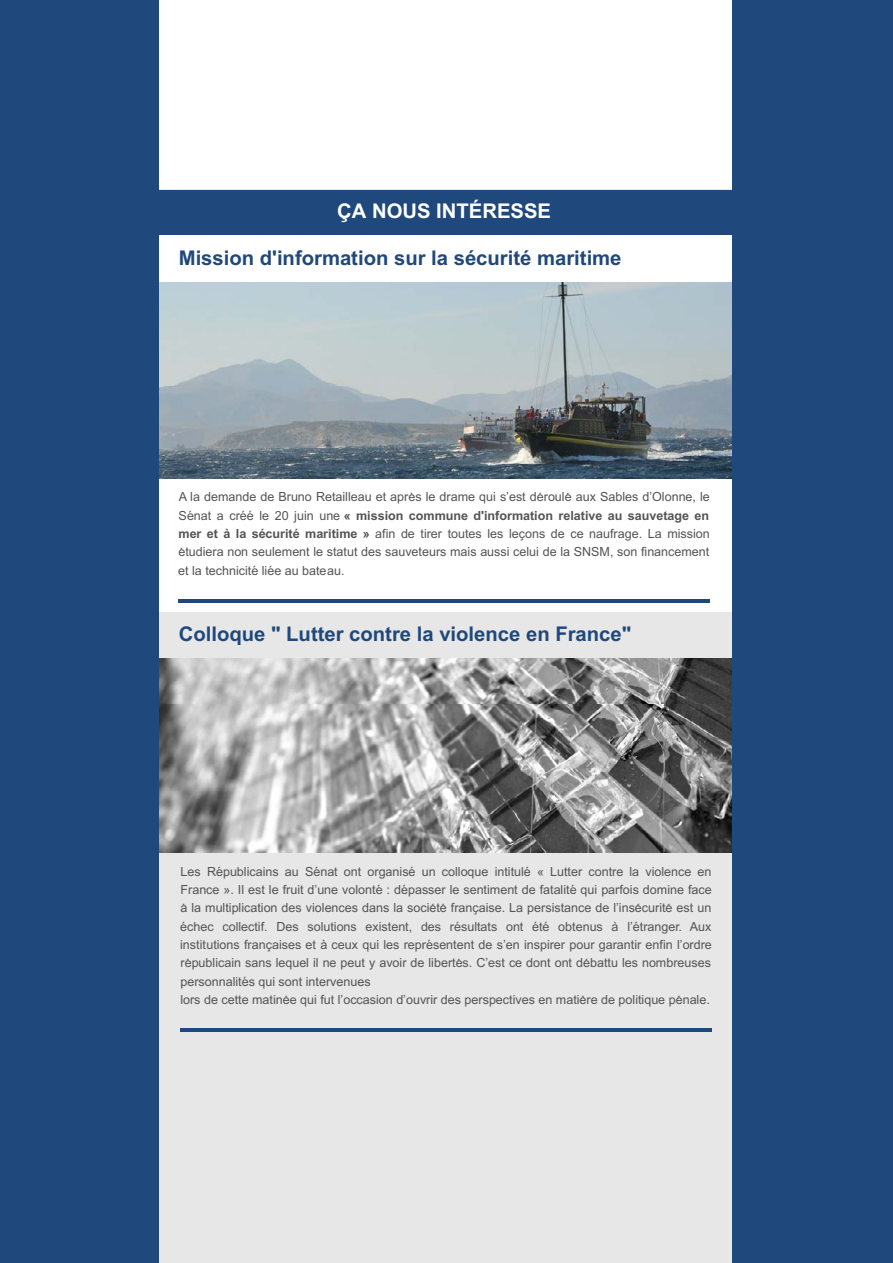
<style>
.page{position:relative;width:893px;height:1263px;background:#fff}
.page>*{position:absolute;margin:0;border:0;box-sizing:border-box;transform-origin:0 0}
.t1{font:700 20.25px "Arial";color:#1f487c}
.t2{font:700 20.25px "Arial";color:#fff}
.t3{font:12.6px/18.3px "Arial";color:#545454}
.s1{font-weight:700}
.s2{font-family:"DejaVu Sans"}
</style>
<div class="page">
<div style="left:120px;top:204px;width:628px;height:1059px;background:#e7e7e7"></div>
<hr style="left:181px;top:1028px;width:531px;height:4px;background:#1f487c">
<img style="left:158px;top:704px;width:574px;height:148px">
<div style="left:155px;top:189px;width:579px;height:515px;background:#1f487c"></div>
<hr style="left:155px;top:189px;width:579px;height:1px;background:#e7e7e7">
<div style="left:155px;top:236px;width:579px;height:46px;background:#fff"></div>
<div style="left:155px;top:478px;width:579px;height:111px;background:#fff"></div>
<div style="left:155px;top:589px;width:579px;height:23px;background:#fff"></div>
<hr style="left:179px;top:599px;width:531px;height:4px;background:#1f487c">
<div style="left:155px;top:612px;width:579px;height:47px;background:#e7e7e7"></div>
<img style="left:159px;top:282px;width:573px;height:196px">
<img style="left:159px;top:659px;width:573px;height:45px">
<div style="left:732px;top:0;width:161px;height:1263px;background:#1f487c"></div>
<div style="left:0;top:0;width:158px;height:1263px;background:#1f487c"></div>
<h1 class="t2" style="left:337px;top:200px;width:215px">ÇA NOUS INTÉRESSE</h1>
<h1 class="t1" style="left:179px;top:246px;width:444px">Mission d'information sur la sécurité maritime</h1>
<p class="t3" style="left:178px;top:488px;width:533px;text-align:justify">A la demande de Bruno Retailleau et après le drame qui s’est déroulé aux Sables d’Olonne, le Sénat a créé le 20 juin une <span class="s1">« mission commune d'information relative au sauvetage en mer et à la sécurité maritime »</span> afin de tirer toutes les lec<span class="s2">̧</span>ons de ce naufrage. La mission étudiera non seulement le statut des sauveteurs mais aussi celui de la SNSM, son financement et la technicité liée au bateau.</p>
<h1 class="t1" style="left:179px;top:623px;width:454px">Colloque " Lutter contre la violence en France"</h1>
<p class="t3" style="left:180px;top:862px;width:533px">Les Républicains au Sénat ont organisé un colloque intitulé « Lutter contre la violence en France ». Il est le fruit d’une volonté : dépasser le sentiment de fatalité qui parfois domine face à la multiplication des violences dans la société franc<span class="s2">̧</span>aise. La persistance de l’insécurité est un échec collectif. Des solutions existent, des résultats ont été obtenus à l’étranger. Aux institutions franc<span class="s2">̧</span>aises et à ceux qui les représentent de s’en inspirer pour garantir enfin l’ordre républicain sans lequel il ne peut y avoir de libertés. C’est ce dont ont débattu les nombreuses personnalités qui sont intervenues<br>lors de cette matinée qui fut l’occasion d’ouvrir des perspectives en matière de politique pénale.</p>
</div>
